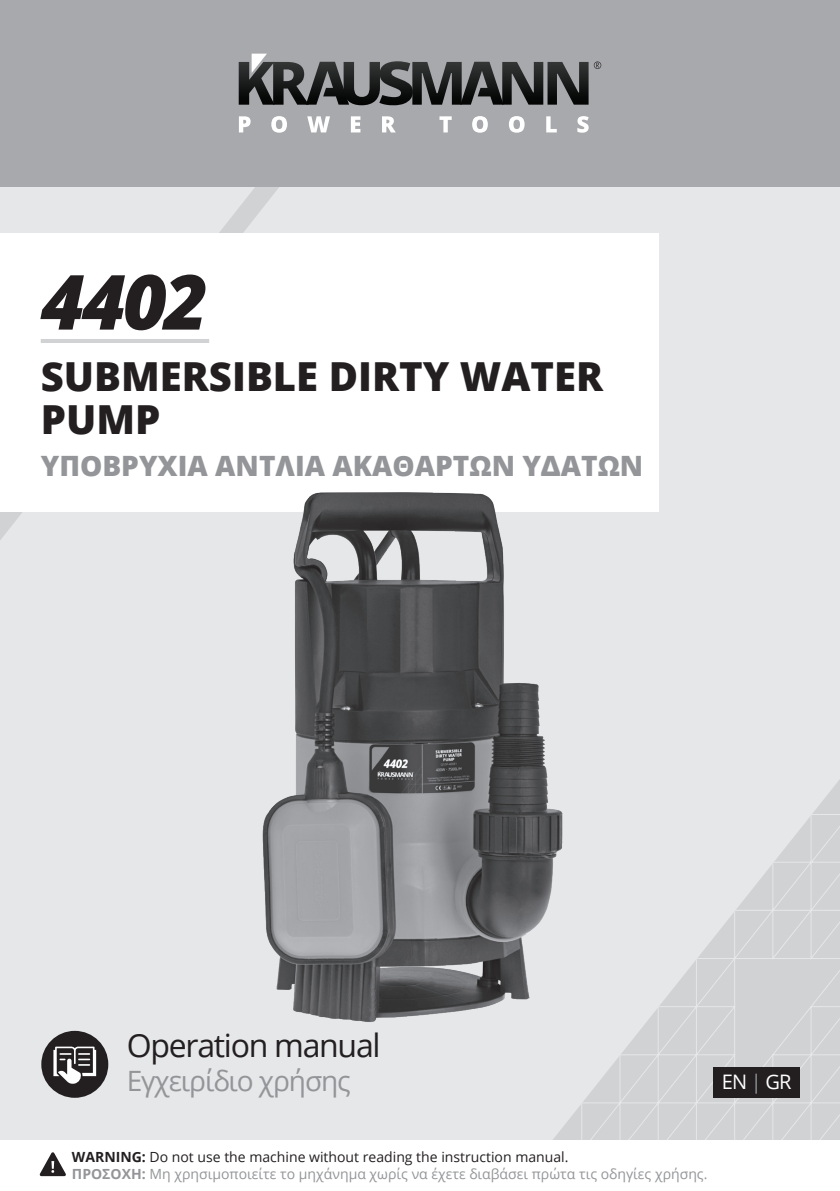
<style>
.page{position:relative;width:840px;height:1191px;background:#fff}
.page>*{position:absolute;margin:0;border:0;box-sizing:border-box;transform-origin:0 0}
.t1{font:italic 800 76px "Open Sans";color:#231f20}
.t2{font:800 40px/42.4px "Open Sans";color:#231f20}
.t3{font:32px "Open Sans";letter-spacing:-.04em;color:#231f20}
.t4{font:800 28px "Open Sans";color:#939598}
.t5{font:28px "Open Sans";letter-spacing:-.04em;color:#939598}
.t6{font:20px "Open Sans";color:#fff}
.t7{font:14px/16.8px "Open Sans";color:#939598}
.t8{font:14px "Open Sans";letter-spacing:-.04em;color:#6c6d70}
.s1{color:#939598}
.s2{font-weight:700;color:#231f20}
.s3{color:#231f20}
.s4{font-weight:700}
</style>
<div class="page">
<div style="left:0;top:0;width:839px;height:1191px;background:#e6e7e9"></div>
<svg style="left:0;top:187px;width:279px;height:353px"></svg>
<div style="left:0;top:234px;width:658px;height:278px;background:#fff"></div>
<div style="left:0;top:0;width:839px;height:187px;background:#a8a9ad"></div>
<svg style="left:239px;top:116px;width:11px;height:16px"></svg>
<svg style="left:271px;top:116px;width:16px;height:17px"></svg>
<svg style="left:307px;top:116px;width:23px;height:16px"></svg>
<svg style="left:351px;top:116px;width:9px;height:16px"></svg>
<svg style="left:382px;top:116px;width:13px;height:16px"></svg>
<svg style="left:439px;top:116px;width:12px;height:16px"></svg>
<svg style="left:472px;top:116px;width:15px;height:17px"></svg>
<svg style="left:509px;top:116px;width:15px;height:17px"></svg>
<svg style="left:546px;top:116px;width:10px;height:16px"></svg>
<svg style="left:577px;top:116px;width:11px;height:17px"></svg>
<svg style="left:238px;top:54px;width:363px;height:51px"></svg>
<div style="left:41px;top:1030px;width:67px;height:67px;background:#231f20;border-radius:50%"></div>
<svg style="left:53px;top:1046px;width:43px;height:38px"></svg>
<svg style="left:553px;top:813px;width:286px;height:327px"></svg>
<div style="left:713px;top:1067px;width:86px;height:30px;background:#231f20"></div>
<div style="left:0;top:1140px;width:839px;height:51px;background:#fff"></div>
<svg style="left:39px;top:1152px;width:27px;height:24px"></svg>
<hr style="left:41px;top:339px;width:168px;height:4px;background:#d1d2d4">
<img style="left:257px;top:492px;width:313px;height:538px">
<h1 class="t1" style="left:41px;top:244px;width:169px">4402</h1>
<h2 class="t2" style="left:41px;top:353px;width:563px">SUBMERSIBLE DIRTY WATER<br>PUMP</h2>
<h3 class="t4" style="left:41px;top:445px;width:603px">ΥΠΟΒΡΥΧΙΑ ΑΝΤΛΙΑ ΑΚΑΘΑΡΤΩΝ ΥΔΑΤΩΝ</h3>
<h3 class="t3" style="left:127px;top:1023px;width:255px">Operation manual</h3>
<h3 class="t5" style="left:127px;top:1061px;width:225px">Εγχειρίδιο χρήσης</h3>
<h3 class="t6" style="left:721px;top:1067px;width:71px">EN <span class="s1">|</span> GR</h3>
<p class="t7" style="left:72px;top:1148px;width:636px"><span class="s2">WARNING:</span> <span class="s3">Do not use the machine without reading the instruction manual.<br></span><span class="s4">ΠΡΟΣΟΧΗ:</span> Μη χρησιμοποιείτε το μηχάνημα χωρίς να έχετε διαβάσει πρώτα τις οδηγίες χρήσης.</p>
<p class="t8" style="left:57px;top:1161px;width:181px">KRAUSMANN POWER TOOLS</p>
</div>
